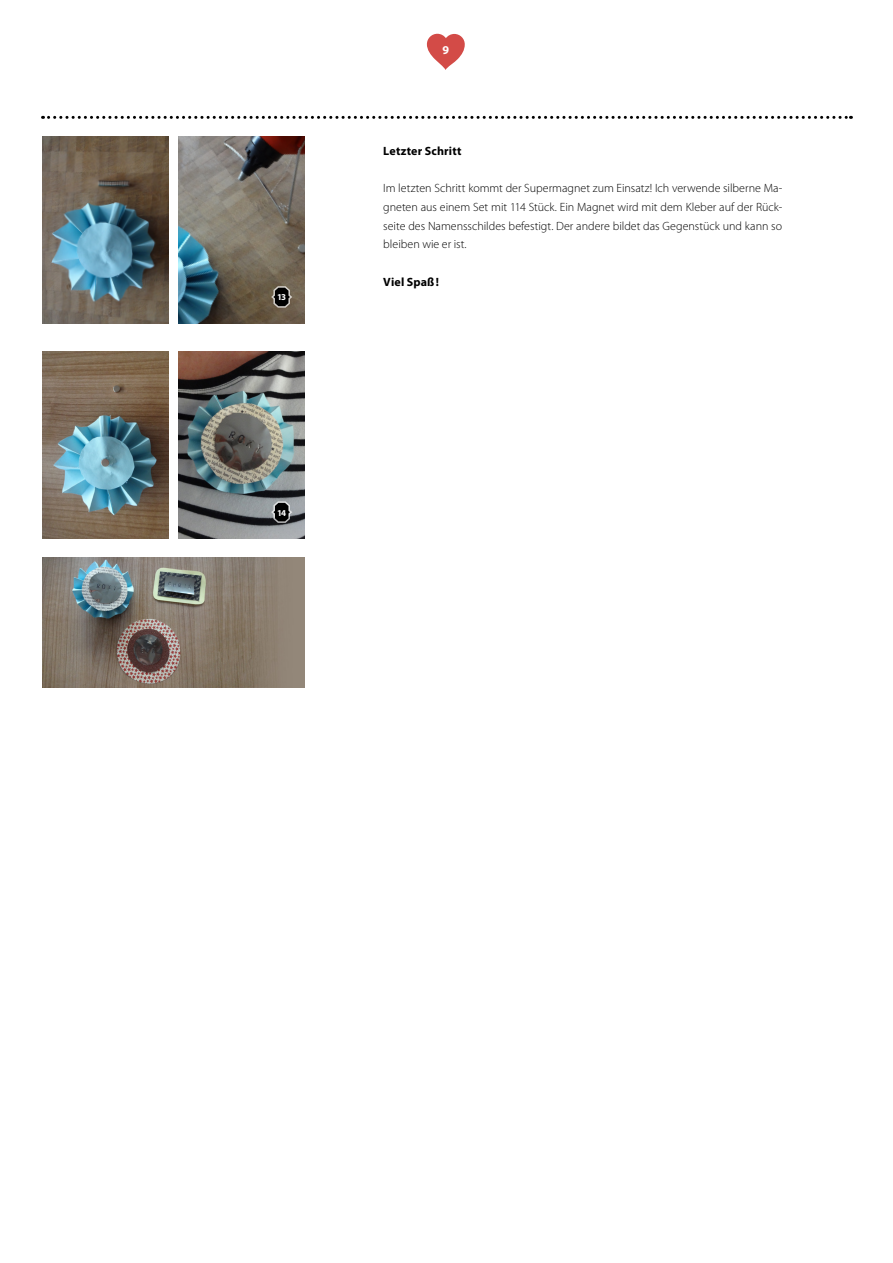
<style>
.page{position:relative;width:893px;height:1263px;background:#fff}
.page>*{position:absolute;margin:0;border:0;box-sizing:border-box;transform-origin:0 0}
.t1{font:300 12px/18.8px "Myriad Pro";color:#000;text-align:justify}
.t2{font:700 12px "Myriad Pro";letter-spacing:.015em;color:#000}
.t3{font:700 12px "Myriad Pro";color:#fff}
.t4{font:700 9px "Myriad Pro";color:#fff}
</style>
<div class="page">
<svg style="left:43px;top:116px;width:808px;height:3px"></svg>
<img style="left:43px;top:557px;width:262px;height:131px">
<img style="left:43px;top:136px;width:125px;height:187px">
<img style="left:43px;top:351px;width:125px;height:187px">
<img style="left:179px;top:136px;width:126px;height:187px">
<svg style="left:269px;top:285px;width:26px;height:24px"></svg>
<img style="left:179px;top:351px;width:126px;height:187px">
<svg style="left:269px;top:500px;width:26px;height:24px"></svg>
<svg style="left:427px;top:34px;width:38px;height:36px"></svg>
<p class="t4" style="left:277px;top:291px;width:11px">13</p>
<p class="t4" style="left:277px;top:507px;width:11px">14</p>
<p class="t3" style="left:442px;top:42px;width:8px">9</p>
<p class="t2" style="left:383px;top:143px;width:80px">Letzter Schritt</p>
<p class="t1" style="left:383px;top:179px;width:400px">Im letzten Schritt kommt der Supermagnet zum Einsatz! Ich verwende silberne Ma&shy;gneten aus einem Set mit 114 Stück. Ein Magnet wird mit dem Kleber auf der Rück&shy;seite des Namensschildes befestigt. Der andere bildet das Gegenstück und kann so bleiben wie er ist.</p>
<p class="t2" style="left:383px;top:274px;width:57px">Viel Spaß!</p>
</div>
